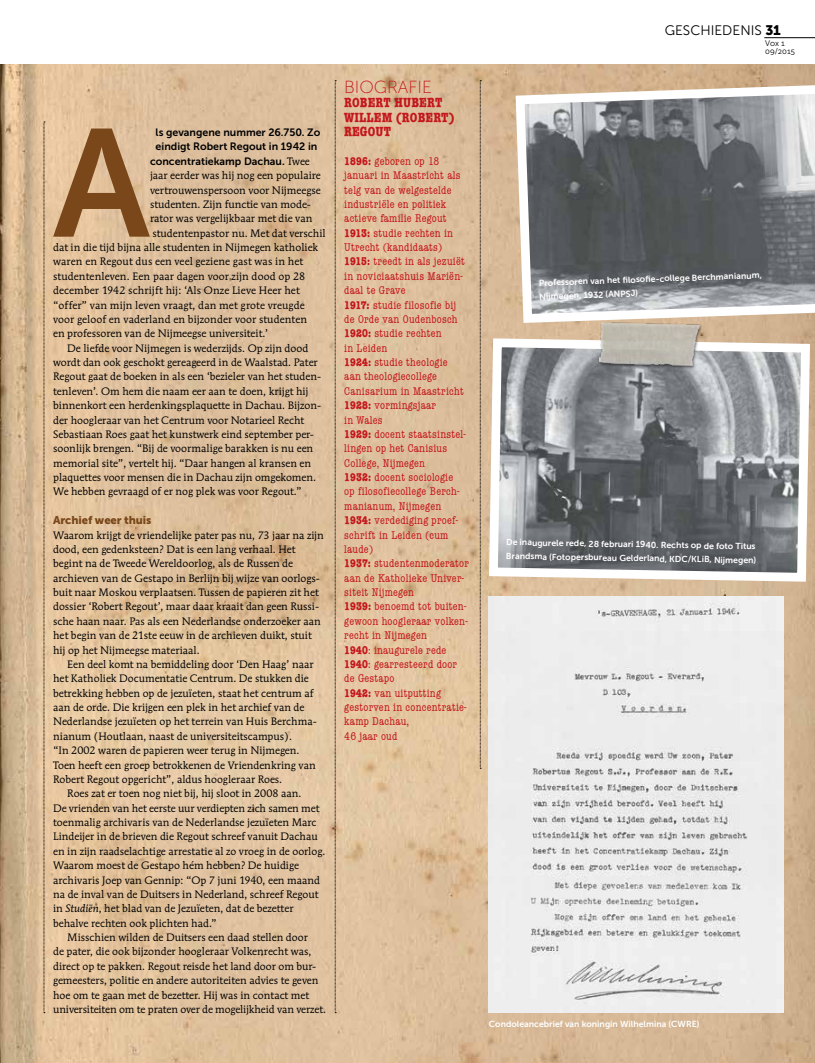
<style>
.page{position:relative;width:815px;height:1063px;background:#fff}
.page>*{position:absolute;margin:0;border:0;box-sizing:border-box;transform-origin:0 0}
.t1{font:152.38px "Museo Sans 700";color:#794719}
.t2{font:17.5px "Museo Sans 100";color:#c4161c}
.t3{font:700 condensed 13.75px/14.4px "American Typewriter";letter-spacing:.01em;color:#c4161c}
.t4{font:13.75px "Museo Sans 300";color:#000}
.t5{font:condensed 11.62px/14.4px "American Typewriter";letter-spacing:.02em;color:#c4161c}
.t6{font:11.25px "Museo Sans 900";letter-spacing:-.005em;color:#794719}
.t7{font:10.62px/14.4px "Mendoza Rom ITC";color:#000}
.t8{font:10.62px "Museo Sans 700";color:#000}
.t9{font:8.75px/13.8px "Museo Sans 700";color:#fff}
.t10{font:8.12px/8.1px "Museo Sans 300";color:#000}
.s1{font-family:"Mendoza Rom ITC"}
.s2{font-style:italic}
.s3{font-weight:700}
.s4{font-family:"Museo Sans 900"}
</style>
<div class="page">
<img style="left:0;top:64px;width:815px;height:999px">
<svg style="left:44px;top:122px;width:1px;height:891px"></svg>
<svg style="left:480px;top:80px;width:1px;height:689px"></svg>
<svg style="left:335px;top:80px;width:1px;height:933px"></svg>
<svg style="left:511px;top:80px;width:304px;height:247px"></svg>
<img style="left:489px;top:596px;width:295px;height:417px">
<hr style="left:764px;top:37px;width:51px;height:1px;background:#000">
<svg style="left:485px;top:334px;width:329px;height:252px"></svg>
<div style="left:598px;top:322px;width:105px;height:47px;background:#000;opacity:.8"></div>
<img style="left:600px;top:321px;width:99px;height:48px">
<h1 class="t1" style="left:53px;top:99px;width:99px">A</h1>
<p class="t8" style="left:156px;top:126px;width:166px">ls gevangene nummer 26.750. Zo</p>
<p class="t8" style="left:156px;top:141px;width:163px">eindigt Robert Regout in 1942 in</p>
<p class="t8" style="left:150px;top:155px;width:161px">concentratiekamp Dachau. <span class="s1">Twee</span></p>
<p class="t7" style="left:150px;top:168px;width:172px">jaar eerder was hij nog een populaire</p>
<p class="t7" style="left:150px;top:182px;width:172px">vertrouwenspersoon voor Nijmeegse</p>
<p class="t7" style="left:150px;top:197px;width:163px">studenten. Zijn functie van mode-</p>
<p class="t7" style="left:150px;top:211px;width:164px">rator was vergelijkbaar met die van</p>
<p class="t7" style="left:153px;top:226px;width:175px">studentenpastor nu. Met dat verschil</p>
<p class="t7" style="left:53px;top:240px;width:267px">dat in die tijd bijna alle studenten in Nijmegen katholiek</p>
<p class="t7" style="left:53px;top:254px;width:252px">waren en Regout dus een veel geziene gast was in het</p>
<p class="t7" style="left:53px;top:269px;width:254px">studentenleven. Een paar dagen voor zijn dood op 28</p>
<p class="t7" style="left:53px;top:283px;width:248px">december 1942 schrijft hij: ‘Als Onze Lieve Heer het</p>
<p class="t7" style="left:53px;top:297px;width:253px">“offer” van mijn leven vraagt, dan met grote vreugde</p>
<p class="t7" style="left:53px;top:312px;width:256px">voor geloof en vaderland en bijzonder voor studenten</p>
<p class="t7" style="left:53px;top:326px;width:217px">en professoren van de Nijmeegse universiteit.’</p>
<p class="t7" style="left:67px;top:341px;width:242px">De liefde voor Nijmegen is wederzijds. Op zijn dood</p>
<p class="t7" style="left:53px;top:355px;width:266px">wordt dan ook geschokt gereageerd in de Waalstad. Pater</p>
<p class="t7" style="left:53px;top:369px;width:270px">Regout gaat de boeken in als een ‘bezieler van het studen-</p>
<p class="t7" style="left:53px;top:384px;width:257px">tenleven’. Om hem die naam eer aan te doen, krijgt hij</p>
<p class="t7" style="left:53px;top:398px;width:270px">binnenkort een herdenkingsplaquette in Dachau. Bijzon-</p>
<p class="t7" style="left:53px;top:412px;width:253px">der hoogleraar van het Centrum voor Notarieel Recht</p>
<p class="t7" style="left:53px;top:427px;width:262px">Sebastiaan Roes gaat het kunstwerk eind september per-</p>
<p class="t7" style="left:53px;top:441px;width:262px">soonlijk brengen. “Bij de voormalige barakken is nu een</p>
<p class="t7" style="left:53px;top:456px;width:260px">memorial site”, vertelt hij. “Daar hangen al kransen en</p>
<p class="t7" style="left:53px;top:470px;width:265px">plaquettes voor mensen die in Dachau zijn omgekomen.</p>
<p class="t7" style="left:53px;top:484px;width:250px">We hebben gevraagd of er nog plek was voor Regout.”</p>
<p class="t6" style="left:53px;top:514px;width:100px">Archief weer thuis</p>
<p class="t7" style="left:53px;top:527px;width:272px">Waarom krijgt de vriendelijke pater pas nu, 73 jaar na zijn dood, een gedenksteen? Dat is een lang verhaal. Het begint na de Tweede Wereldoorlog, als de Russen de archieven van de Gestapo in Berlijn bij wijze van oorlogs&shy;buit naar Moskou verplaatsen. Tussen de papieren zit het dossier ‘Robert Regout’, maar daar kraait dan geen Russi&shy;sche haan naar. Pas als een Nederlandse onderzoeker aan het begin van de 21ste eeuw in de archieven duikt, stuit hij op het Nijmeegse materiaal.</p>
<p class="t7" style="left:53px;top:657px;width:265px;text-indent:14px">Een deel komt na bemiddeling door ‘Den Haag’ naar het Katholiek Documentatie Centrum. De stukken die betrekking hebben op de jezuïeten, staat het centrum af aan de orde. Die krijgen een plek in het archief van de Nederlandse jezuïeten op het terrein van Huis Berchma&shy;nianum (Houtlaan, naast de universiteitscampus).<br>“In 2002 waren de papieren weer terug in Nijmegen.<br>Toen heeft een groep betrokkenen de Vriendenkring van Robert Regout opgericht”, aldus hoogleraar Roes.</p>
<p class="t7" style="left:67px;top:786px;width:236px">Roes zat er toen nog niet bij, hij sloot in 2008 aan.</p>
<p class="t7" style="left:53px;top:801px;width:268px">De vrienden van het eerste uur verdiepten zich samen met</p>
<p class="t7" style="left:53px;top:815px;width:265px">toenmalig archivaris van de Nederlandse jezuïeten Marc</p>
<p class="t7" style="left:53px;top:829px;width:266px">Lindeijer in de brieven die Regout schreef vanuit Dachau</p>
<p class="t7" style="left:53px;top:844px;width:274px">en in zijn raadselachtige arrestatie al zo vroeg in de oorlog.</p>
<p class="t7" style="left:53px;top:858px;width:247px">Waarom moest de Gestapo hém hebben? De huidige</p>
<p class="t7" style="left:53px;top:872px;width:268px">archivaris Joep van Gennip: “Op 7 juni 1940, een maand</p>
<p class="t7" style="left:53px;top:887px;width:267px">na de inval van de Duitsers in Nederland, schreef Regout</p>
<p class="t7" style="left:53px;top:901px;width:242px">in <span class="s2">Studiën</span>, het blad van de Jezuïeten, dat de bezetter</p>
<p class="t7" style="left:53px;top:916px;width:165px">behalve rechten ook plichten had.”</p>
<p class="t7" style="left:67px;top:930px;width:242px">Misschien wilden de Duitsers een daad stellen door</p>
<p class="t7" style="left:53px;top:944px;width:260px">de pater, die ook bijzonder hoogleraar Volkenrecht was,</p>
<p class="t7" style="left:53px;top:959px;width:265px">direct op te pakken. Regout reisde het land door om bur-</p>
<p class="t7" style="left:53px;top:973px;width:267px">gemeesters, politie en andere autoriteiten advies te geven</p>
<p class="t7" style="left:53px;top:987px;width:258px">hoe om te gaan met de bezetter. Hij was in contact met</p>
<p class="t7" style="left:53px;top:1002px;width:274px">universiteiten om te praten over de mogelijkheid van verzet.</p>
<h2 class="t2" style="left:344px;top:78px;width:89px">BIOGRAFIE</h2>
<p class="t3" style="left:344px;top:95px;width:112px">ROBERT HUBERT<br>WILLEM (ROBERT)<br>REGOUT</p>
<p class="t5" style="left:344px;top:153px;width:126px"><span class="s3">1896:</span> geboren op 18 januari in Maastricht als telg van de welgestelde industriële en politiek actieve familie Regout<br><span class="s3">1913:</span> studie rechten in<br>Utrecht (kandidaats)<br><span class="s3">1915:</span> treedt in als jezuiët in noviciaatshuis Mariën&shy;daal te Grave<br><span class="s3">1917:</span> studie filosofie bij de Orde van Oudenbosch<br><span class="s3">1920:</span> studie rechten<br>in Leiden<br><span class="s3">1924:</span> studie theologie<br>aan theologiecollege<br>Canisarium in Maastricht<br><span class="s3">1928:</span> vormingsjaar<br>in Wales<br><span class="s3">1929:</span> docent staatsinstel&shy;lingen op het Canisius<br>College, Nijmegen<br><span class="s3">1932:</span> docent sociologie<br>op filosofiecollege Berch&shy;manianum, Nijmegen<br><span class="s3">1934:</span> verdediging proef&shy;schrift in Leiden (cum laude)<br><span class="s3">1937:</span> studentenmoderator aan de Katholieke Univer&shy;siteit Nijmegen<br><span class="s3">1939:</span> benoemd tot buiten&shy;gewoon hoogleraar volken&shy;recht in Nijmegen<br><span class="s3">1940</span>: inaugurele rede<br><span class="s3">1940</span>: gearresteerd door de Gestapo<br><span class="s3">1942:</span> van uitputting gestorven in concentratie&shy;kamp Dachau,<br>46 jaar oud</p>
<p class="t4" style="left:665px;top:23px;width:118px">GESCHIEDENIS <span class="s4">31</span></p>
<p class="t10" style="left:765px;top:39px;width:31px">Vox 1<br>09/2015</p>
<p class="t9" style="left:539px;top:276px;width:225px;rotate:-2deg">Professoren van het fi losofi e-college Berchmanianum,<br>Nijmegen, 1932 (ANPSJ)</p>
<p class="t9" style="left:506px;top:535px;width:252px;rotate:1deg">De inaugurele rede, 28 februari 1940. Rechts op de foto Titus<br>Brandsma (Fotopersbureau Gelderland, KDC/KLiB, Nijmegen)</p>
<p class="t9" style="left:489px;top:1017px;width:212px">Condoleancebrief van koningin Wilhelmina (CWRE)</p>
</div>
